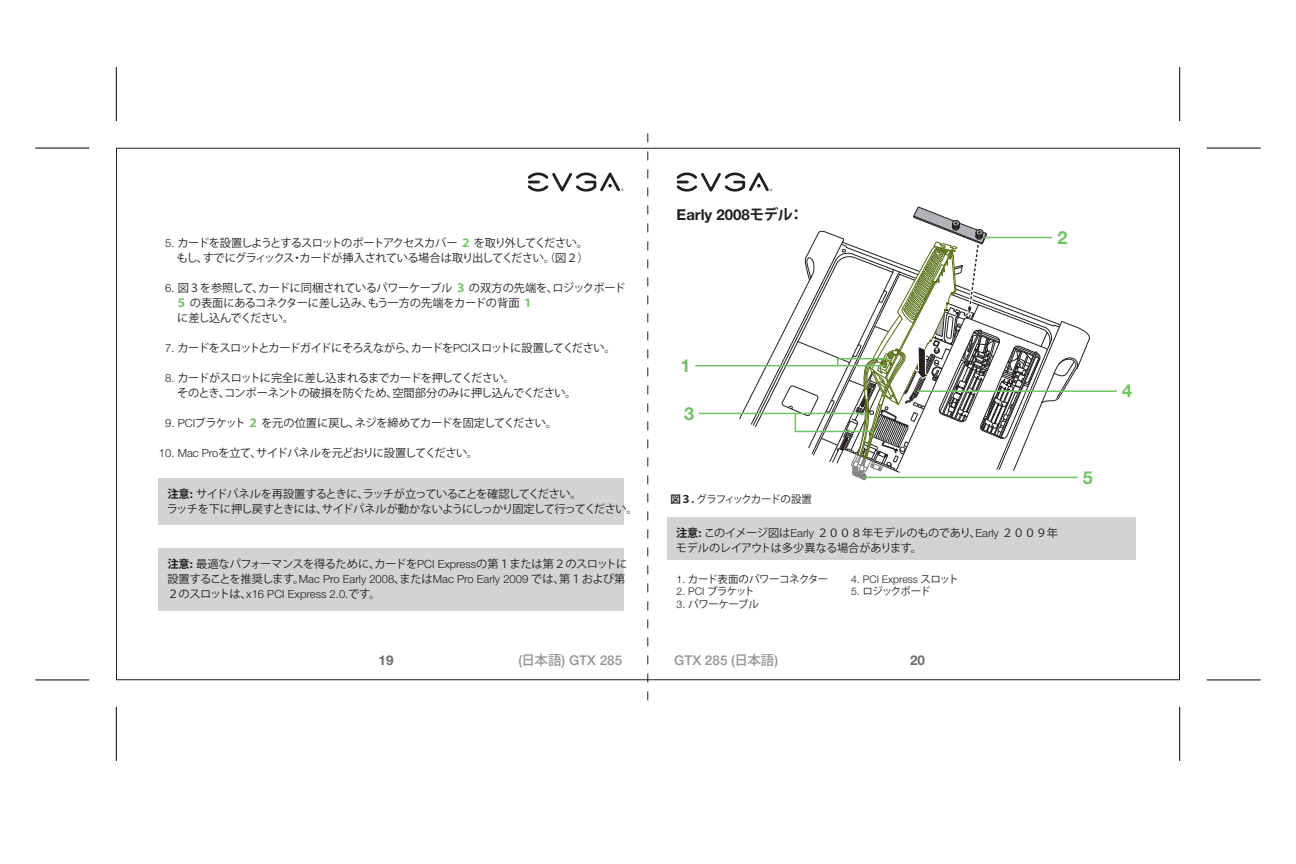
<style>
.page{position:relative;width:1296px;height:864px;background:#fff}
.page>*{position:absolute;margin:0;border:0;box-sizing:border-box;transform-origin:0 0}
.t1{font:700 18px "Helvetica Neue";color:#73c167}
.t2{font:700 15px "Helvetica Neue";color:#231f20}
.t3{font:500 13.5px "Helvetica Neue";color:#939598}
.t4{font:700 13.5px "Helvetica Neue";color:#6d6e71}
.t5{font:11.25px/15px "Koz Go Pro";letter-spacing:-.04em;color:#231f20}
.t6{font:11.25px/15px "Koz Go Pro";letter-spacing:-.07em;color:#231f20;text-align:right}
.t7{font:11.25px/15px "Koz Go Pro";letter-spacing:-.02em;color:#231f20}
.t8{font:300 10.5px "Helvetica Neue";color:#231f20}
.t9{font:10.5px "Koz Go Pro";letter-spacing:-.05em;color:#231f20}
.t10{font:10.5px "Koz Go Pro";letter-spacing:-.1em;color:#231f20}
.t11{font:10.5px "Koz Go Pro";letter-spacing:-.085em;color:#231f20}
.s1{font-family:"Helvetica Neue";font-weight:300}
.s2{font-weight:700;color:#73c167}
.s3{font-weight:700}
.s4{font-family:"Helvetica Neue";font-weight:700}
.s5{font-family:"Koz Go Pro"}
.s6{font-family:"Koz Go Pro";font-weight:400}
</style>
<div class="page">
<div style="left:159px;top:478px;width:465px;height:47px;background:#d1d3d4"></div>
<div style="left:159px;top:549px;width:465px;height:62px;background:#d1d3d4"></div>
<svg style="left:528px;top:173px;width:96px;height:19px"></svg>
<svg style="left:677px;top:173px;width:95px;height:19px"></svg>
<hr style="left:917px;top:390px;width:200px;height:2px;background:#73c167">
<hr style="left:695px;top:365px;width:191px;height:1px;background:#73c167">
<hr style="left:699px;top:413px;width:168px;height:1px;background:#73c167">
<svg style="left:739px;top:206px;width:351px;height:274px"></svg>
<div style="left:667px;top:518px;width:469px;height:42px;background:#d1d3d4"></div>
<svg style="left:648px;top:133px;width:1px;height:568px"></svg>
<hr style="left:116px;top:67px;width:1px;height:54px;background:#000">
<hr style="left:35px;top:148px;width:54px;height:1px;background:#000">
<hr style="left:35px;top:680px;width:54px;height:1px;background:#000">
<hr style="left:116px;top:707px;width:1px;height:54px;background:#000">
<hr style="left:1179px;top:67px;width:1px;height:54px;background:#000">
<hr style="left:1207px;top:148px;width:54px;height:1px;background:#000">
<hr style="left:1207px;top:680px;width:54px;height:1px;background:#000">
<hr style="left:1179px;top:707px;width:1px;height:54px;background:#000">
<p class="t6" style="left:165px;top:235px;width:425px"><span class="s1">5.</span> カードを設置しようとするスロットのポートアクセスカバー <span class="s2">２</span> を取り外してください。もし、すでにグラィックス・カードが挿入されている場合は取り出してください。（図２）</p>
<p class="t5" style="left:176px;top:280px;width:451px;text-indent:-11px"><span class="s1">6.</span> 図３を参照して、カードに同梱されているパワーケーブル <span class="s2">３</span> の双方の先端を、ロジックボード<br><span class="s2">５</span> の表面にあるコネクターに差し込み、もう一方の先端をカードの背面 <span class="s2">１<br></span>に差し込んでください。</p>
<p class="t6" style="left:165px;top:340px;width:452px"><span class="s1">7.</span> カードをスロットとカードガイドにそろえながら、カードを<span class="s1">PCI</span>スロットに設置してください。</p>
<p class="t5" style="left:177px;top:370px;width:401px;text-indent:-12px"><span class="s1">8.</span> カードがスロットに完全に差し込まれるまでカードを押してください。<br>そのとき、コンポーネントの破損を防ぐため、空間部分のみに押し込んでください。</p>
<p class="t5" style="left:165px;top:415px;width:393px"><span class="s1">9. PCI</span>ブラケット <span class="s2">２</span> を元の位置に戻し、ネジを締めてカードを固定してください。</p>
<p class="t5" style="left:159px;top:445px;width:321px"><span class="s1">10. Mac Pro</span>を立て、サイドパネルを元どおりに設置してください。</p>
<p class="t5" style="left:167px;top:486px;width:472px"><span class="s3">注意</span><span class="s4">:</span> サイドパネルを再設置するときに、ラッチが立っていることを確認してください。<br>ラッチを下に押し戻すときには、サイドパネルが動かないようにしっかり固定して行ってください。</p>
<p class="t5" style="left:167px;top:557px;width:461px"><span class="s3">注意</span><span class="s4">:</span> 最適なパフォーマンスを得るために、カードを<span class="s1">PCI Express</span>の第１または第２のスロットに設置することを推奨します。<span class="s1">Mac Pro Early 2008</span>、または<span class="s1">Mac Pro Early 2009</span> では、第１および第<br>２のスロットは、<span class="s1">x16 PCI Express 2.0.</span>です。</p>
<p class="t2" style="left:677px;top:205px;width:129px">Early 2008<span class="s5">モデル：</span></p>
<p class="t1" style="left:1057px;top:226px;width:12px">2</p>
<p class="t1" style="left:681px;top:354px;width:12px">1</p>
<p class="t1" style="left:684px;top:402px;width:12px">3</p>
<p class="t10" style="left:670px;top:492px;width:143px"><span class="s3">図３</span><span class="s4">.</span> グラフィックカードの設置</p>
<p class="t7" style="left:676px;top:526px;width:384px"><span class="s3">注意</span><span class="s4">:</span> このイメージ図は<span class="s1">Early</span> ２００８年モデルのものであり、<span class="s1">Early</span> ２００９年モデルのレイアウトは多少異なる場合があります。</p>
<p class="t9" style="left:677px;top:572px;width:153px"><span class="s1">1.</span> カード表面のパワーコネクター</p>
<p class="t8" style="left:677px;top:585px;width:80px">2. PCI <span class="s6">ブラケット</span></p>
<p class="t9" style="left:677px;top:597px;width:84px"><span class="s1">3.</span> パワーケーブル</p>
<p class="t8" style="left:851px;top:572px;width:109px">4. PCI Express <span class="s6">スロット</span></p>
<p class="t11" style="left:851px;top:585px;width:81px"><span class="s1">5.</span> ロジックボード</p>
<p class="t1" style="left:1083px;top:466px;width:12px">5</p>
<p class="t4" style="left:379px;top:652px;width:17px">19</p>
<p class="t3" style="left:518px;top:653px;width:105px">(<span class="s5">日本語</span>) GTX 285</p>
<p class="t3" style="left:674px;top:653px;width:105px">GTX 285 (<span class="s5">日本語</span>)</p>
<p class="t4" style="left:910px;top:652px;width:17px">20</p>
<p class="t1" style="left:1122px;top:380px;width:12px">4</p>
</div>
